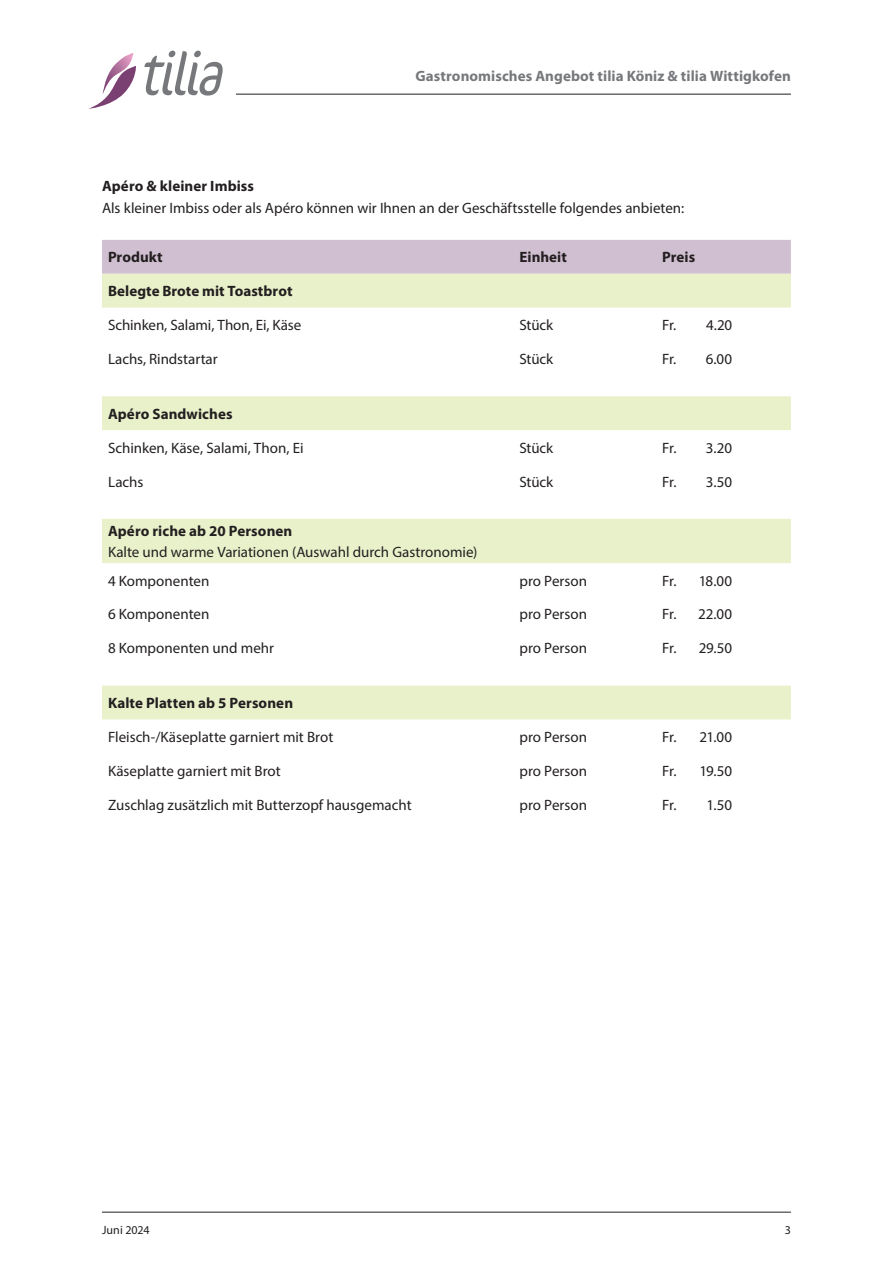
<style>
.page{position:relative;width:893px;height:1263px;background:#fff}
.page>*{position:absolute;margin:0;border:0;box-sizing:border-box;transform-origin:0 0}
.t1{font:15px/28.5px "Myriad Pro";color:#231f20}
.t2{font:700 15px "Myriad Pro";letter-spacing:.005em;color:#231f20}
.t3{font:700 15px "Myriad Pro";letter-spacing:.005em;color:#76787b}
.t4{font:12px "Myriad Pro";color:#231f20}
</style>
<div class="page">
<svg style="left:88px;top:53px;width:48px;height:56px"></svg>
<svg style="left:144px;top:51px;width:79px;height:45px"></svg>
<hr style="left:102px;top:1212px;width:689px;height:1px;background:#231f20">
<hr style="left:236px;top:94px;width:555px;height:1px;background:#231f20">
<div style="left:102px;top:240px;width:689px;height:34px;background:#d0bfd0"></div>
<svg style="left:102px;top:274px;width:689px;height:445px"></svg>
<p class="t3" style="left:415px;top:66px;width:377px">Gastronomisches Angebot tilia Köniz &amp; tilia Wittigkofen</p>
<p class="t2" style="left:102px;top:176px;width:153px">Apéro &amp; kleiner Imbiss</p>
<p class="t1" style="left:102px;top:193px;width:584px">Als kleiner Imbiss oder als Apéro können wir Ihnen an der Geschäftsstelle folgendes anbieten:</p>
<p class="t2" style="left:108px;top:248px;width:56px">Produkt</p>
<p class="t2" style="left:519px;top:248px;width:49px">Einheit</p>
<p class="t2" style="left:662px;top:248px;width:34px">Preis</p>
<p class="t2" style="left:108px;top:281px;width:186px">Belegte Brote mit Toastbrot</p>
<p class="t1" style="left:108px;top:311px;width:195px">Schinken, Salami, Thon, Ei, Käse</p>
<p class="t1" style="left:519px;top:311px;width:35px">Stück</p>
<p class="t1" style="left:662px;top:311px;width:71px">Fr. 4.20</p>
<p class="t1" style="left:108px;top:344px;width:111px">Lachs, Rindstartar</p>
<p class="t1" style="left:519px;top:344px;width:35px">Stück</p>
<p class="t1" style="left:662px;top:344px;width:71px">Fr. 6.00</p>
<p class="t2" style="left:108px;top:404px;width:126px">Apéro Sandwiches</p>
<p class="t1" style="left:108px;top:433px;width:197px">Schinken, Käse, Salami, Thon, Ei</p>
<p class="t1" style="left:519px;top:433px;width:35px">Stück</p>
<p class="t1" style="left:662px;top:433px;width:71px">Fr. 3.20</p>
<p class="t1" style="left:108px;top:467px;width:37px">Lachs</p>
<p class="t1" style="left:519px;top:467px;width:35px">Stück</p>
<p class="t1" style="left:662px;top:467px;width:71px">Fr. 3.50</p>
<p class="t2" style="left:108px;top:521px;width:186px">Apéro riche ab 20 Personen</p>
<p class="t1" style="left:108px;top:537px;width:371px">Kalte und warme Variationen (Auswahl durch Gastronomie)<br>4 Komponenten</p>
<p class="t1" style="left:519px;top:566px;width:69px">pro Person</p>
<p class="t1" style="left:662px;top:566px;width:71px">Fr. 18.00</p>
<p class="t1" style="left:108px;top:600px;width:103px">6 Komponenten</p>
<p class="t1" style="left:519px;top:600px;width:69px">pro Person</p>
<p class="t1" style="left:662px;top:600px;width:71px">Fr. 22.00</p>
<p class="t1" style="left:108px;top:634px;width:168px">8 Komponenten und mehr</p>
<p class="t1" style="left:519px;top:634px;width:69px">pro Person</p>
<p class="t1" style="left:662px;top:634px;width:71px">Fr. 29.50</p>
<p class="t2" style="left:108px;top:693px;width:187px">Kalte Platten ab 5 Personen</p>
<p class="t1" style="left:108px;top:722px;width:227px">Fleisch-/Käseplatte garniert mit Brot</p>
<p class="t1" style="left:519px;top:722px;width:69px">pro Person</p>
<p class="t1" style="left:662px;top:722px;width:71px">Fr. 21.00</p>
<p class="t1" style="left:108px;top:756px;width:174px">Käseplatte garniert mit Brot</p>
<p class="t1" style="left:519px;top:756px;width:69px">pro Person</p>
<p class="t1" style="left:662px;top:756px;width:71px">Fr. 19.50</p>
<p class="t1" style="left:108px;top:790px;width:305px">Zuschlag zusätzlich mit Butterzopf hausgemacht</p>
<p class="t1" style="left:519px;top:790px;width:69px">pro Person</p>
<p class="t1" style="left:662px;top:790px;width:71px">Fr. 1.50</p>
<p class="t4" style="left:102px;top:1222px;width:49px">Juni 2024</p>
<p class="t4" style="left:785px;top:1222px;width:8px">3</p>
</div>
